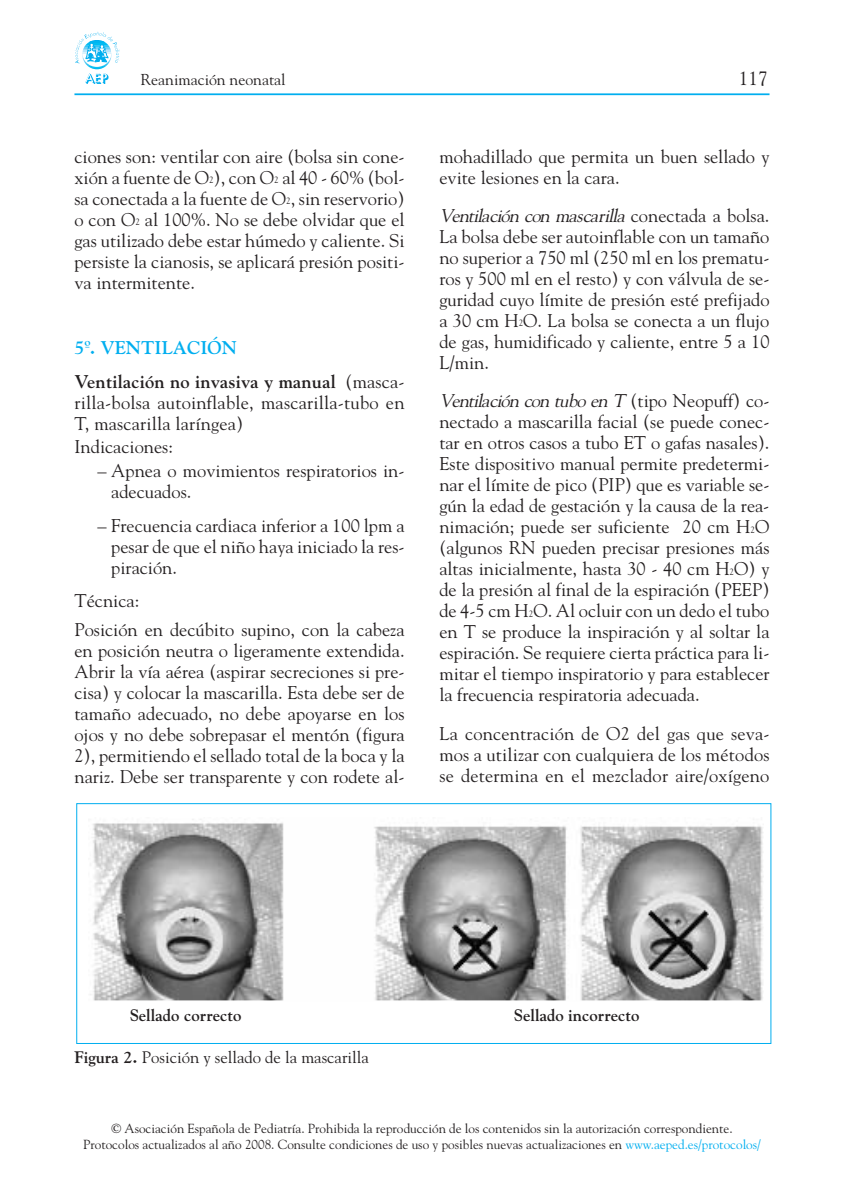
<style>
.page{position:relative;width:844px;height:1191px;background:#fff}
.page>*{position:absolute;margin:0;border:0;box-sizing:border-box;transform-origin:0 0}
.t1{font:19.25px "Goudy";color:#231f20}
.t2{font:18.38px/21px "Goudy";color:#231f20;text-align:justify}
.t3{font:700 18.38px/33.9px "Goudy";letter-spacing:.01em;color:#231f20}
.t4{font:16.62px "Goudy";color:#231f20}
.t5{font:700 16.62px "Goudy";color:#231f20}
.t6{font:15.75px "Goudy";color:#231f20}
.t7{font:13.12px/15.8px "Goudy";color:#231f20;text-align:center}
.s1{font-size:9.1px}
.s2{color:#00aeef}
.s3{font-weight:400}
.s4{font-style:italic}
.s5{font-weight:700}
</style>
<div class="page">
<hr style="left:74px;top:93px;width:695px;height:2px;background:#00aeef">
<svg style="left:75px;top:32px;width:45px;height:52px"></svg>
<img style="left:90px;top:819px;width:673px;height:182px">
<div style="left:76px;top:803px;width:695px;height:241px;border:1px solid #00aeef"></div>
<p class="t6" style="left:141px;top:70px;width:146px">Reanimación neonatal</p>
<p class="t1" style="left:738px;top:67px;width:30px">117</p>
<p class="t2" style="left:74px;top:146px;width:331px">ciones son: ventilar con aire (bolsa sin cone&shy;xión a fuente de O<span class="s1">2</span>), con O<span class="s1">2</span> al 40 - 60% (bol&shy;sa conectada a la fuente de O<span class="s1">2</span>, sin reservorio) o con O<span class="s1">2</span> al 100%. No se debe olvidar que el gas utilizado debe estar húmedo y caliente. Si persiste la cianosis, se aplicará presión positi&shy;va intermitente.</p>
<p class="t3" style="left:74px;top:331px;width:331px"><span class="s2">5º. VENTILACIÓN<br></span>Ventilación no invasiva y manual <span class="s3">(masca-</span></p>
<p class="t2" style="left:74px;top:392px;width:331px">rilla-bolsa autoinflable, mascarilla-tubo en<br>T, mascarilla laríngea)</p>
<p class="t2" style="left:74px;top:436px;width:100px">Indicaciones:</p>
<p class="t2" style="left:111px;top:460px;width:295px;text-indent:-14px">– Apnea o movimientos respiratorios in&shy;adecuados.</p>
<p class="t2" style="left:111px;top:514px;width:295px;text-indent:-14px">– Frecuencia cardiaca inferior a 100 lpm a pesar de que el niño haya iniciado la res&shy;piración.</p>
<p class="t2" style="left:74px;top:587px;width:331px;line-height:28.3px">Técnica:<br>Posición en decúbito supino, con la cabeza</p>
<p class="t2" style="left:74px;top:640px;width:331px">en posición neutra o ligeramente extendida.<br>Abrir la vía aérea (aspirar secreciones si pre&shy;cisa) y colocar la mascarilla. Esta debe ser de tamaño adecuado, no debe apoyarse en los ojos y no debe sobrepasar el mentón (figura 2), permitiendo el sellado total de la boca y la nariz. Debe ser transparente y con rodete al-</p>
<p class="t2" style="left:439px;top:146px;width:331px">mohadillado que permita un buen sellado y evite lesiones en la cara.</p>
<p class="t2" style="left:439px;top:205px;width:331px"><span class="s4">Ventilación con mascarilla</span> c o n e c t a d a a b o l s a .<br>La bolsa debe ser autoinflable con un tamaño no superior a 750 ml (250 ml en los prematu&shy;ros y 500 ml en el resto) y con válvula de se&shy;guridad cuyo límite de presión esté prefijado a 30 cm H<span class="s1">2</span>O. La bolsa se conecta a un flujo de gas, humidificado y caliente, entre 5 a 10<br>L/min.</p>
<p class="t2" style="left:439px;top:390px;width:331px"><span class="s4">VentilacióncontuboenT</span> (tipo Neopuff) co&shy;nectado a mascarilla facial (se puede conec&shy;tar en otros casos a tubo ET o gafas nasales).<br>Este dispositivo manual permite predetermi&shy;nar el límite de pico (PIP) que es variable se&shy;gún la edad de gestación y la causa de la rea&shy;nimación; puede ser suficiente 20 cm H<span class="s1">2</span>O (algunos RN pueden precisar presiones más altas inicialmente, hasta 30 - 40 cm H<span class="s1">2</span>O) y de la presión al final de la espiración (PEEP) de 4-5 cm H<span class="s1">2</span>O. Al ocluir con un dedo el tubo en T se produce la inspiración y al soltar la espiración. Se requiere cierta práctica para li&shy;mitar el tiempo inspiratorio y para establecer la frecuencia respiratoria adecuada.</p>
<p class="t2" style="left:439px;top:722px;width:331px">La concentración de O2 del gas que seva&shy;mos a utilizar con cualquiera de los métodos se determina en el mezclador aire/oxígeno</p>
<p class="t5" style="left:130px;top:1006px;width:113px">Sellado correcto</p>
<p class="t5" style="left:513px;top:1006px;width:127px">Sellado incorrecto</p>
<p class="t4" style="left:74px;top:1047px;width:296px"><span class="s5">Figura 2.</span> Posición y sellado de la mascarilla</p>
<p class="t7" style="left:83px;top:1120px;width:679px">© Asociación Española de Pediatría. Prohibida la reproducción de los contenidos sin la autorización correspondiente.<br>Protocolos actualizados al año 2008. Consulte condiciones de uso y posibles nuevas actualizaciones en <span class="s2">www.aeped.es/protocolos/</span></p>
</div>
